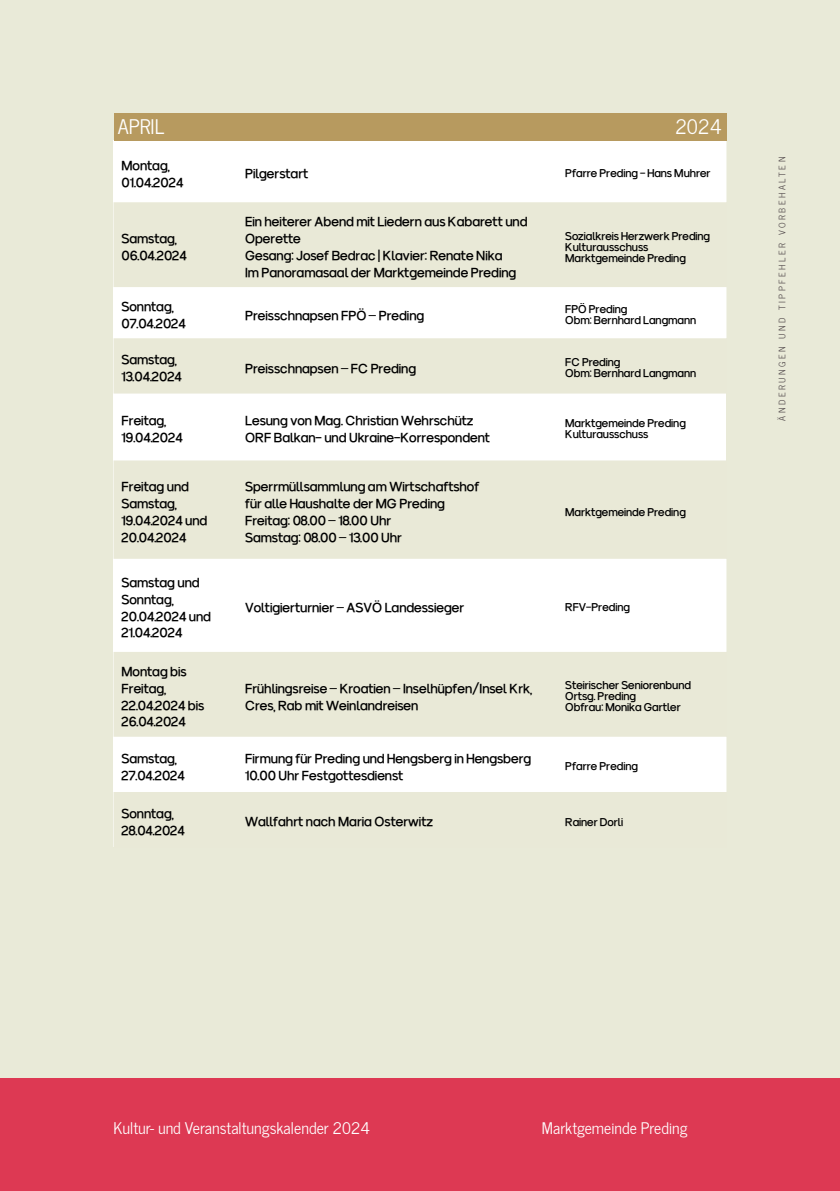
<style>
.page{position:relative;width:840px;height:1191px;background:#fff}
.page>*{position:absolute;margin:0;border:0;box-sizing:border-box;transform-origin:0 0}
.t1{font:20px "News Cycle";color:#fff}
.t2{font:16px "News Cycle";color:#fff}
.t3{font:15.8px "News Cycle";color:#fff}
.t4{font:13px "Amberian Sans";color:#000}
.t5{font:11px "Amberian Sans";color:#000}
.t6{font:9px "News Cycle";letter-spacing:.28em;color:#5a5253}
.s1{font-family:"Arial"}
</style>
<div class="page">
<div style="left:0;top:0;width:839px;height:1191px;background:#e4e5cf;opacity:.8"></div>
<div style="left:0;top:1077px;width:839px;height:114px;background:#dd3953"></div>
<svg style="left:113px;top:141px;width:613px;height:61px"></svg>
<svg style="left:113px;top:202px;width:613px;height:645px;fill:#e9e9d7"></svg>
<div style="left:113px;top:113px;width:613px;height:28px;background:#b79a5f"></div>
<p class="t1" style="left:118px;top:109px;width:48px">APRIL</p>
<p class="t1" style="left:675px;top:109px;width:48px">2024</p>
<p class="t4" style="left:121px;top:159px;width:50px">Montag,</p>
<p class="t4" style="left:121px;top:176px;width:63px">01.04.2024</p>
<p class="t4" style="left:121px;top:232px;width:57px">Samstag,</p>
<p class="t4" style="left:121px;top:249px;width:67px">06.04.2024</p>
<p class="t4" style="left:121px;top:300px;width:54px">Sonntag,</p>
<p class="t4" style="left:121px;top:317px;width:66px">07.04.2024</p>
<p class="t4" style="left:121px;top:353px;width:57px">Samstag,</p>
<p class="t4" style="left:121px;top:370px;width:62px">13.04.2024</p>
<p class="t4" style="left:121px;top:415px;width:46px">Freitag,</p>
<p class="t4" style="left:121px;top:431px;width:62px">19.04.2024</p>
<p class="t4" style="left:121px;top:480px;width:69px">Freitag und</p>
<p class="t4" style="left:121px;top:497px;width:57px">Samstag,</p>
<p class="t4" style="left:121px;top:514px;width:87px">19.04.2024 und</p>
<p class="t4" style="left:121px;top:531px;width:66px">20.04.2024</p>
<p class="t4" style="left:121px;top:576px;width:79px">Samstag und</p>
<p class="t4" style="left:121px;top:593px;width:54px">Sonntag,</p>
<p class="t4" style="left:121px;top:610px;width:91px">20.04.2024 und</p>
<p class="t4" style="left:121px;top:626px;width:62px">21.04.2024</p>
<p class="t4" style="left:121px;top:665px;width:67px">Montag bis</p>
<p class="t4" style="left:121px;top:682px;width:46px">Freitag,</p>
<p class="t4" style="left:121px;top:699px;width:84px">22.04.2024 bis</p>
<p class="t4" style="left:121px;top:715px;width:66px">26.04.2024</p>
<p class="t4" style="left:121px;top:752px;width:57px">Samstag,</p>
<p class="t4" style="left:121px;top:769px;width:65px">27.04.2024</p>
<p class="t4" style="left:121px;top:807px;width:54px">Sonntag,</p>
<p class="t4" style="left:121px;top:824px;width:65px">28.04.2024</p>
<p class="t4" style="left:245px;top:167px;width:65px">Pilgerstart</p>
<p class="t5" style="left:565px;top:168px;width:147px">Pfarre Preding - Hans Muhrer</p>
<p class="t4" style="left:245px;top:215px;width:283px">Ein heiterer Abend mit Liedern aus Kabarett und</p>
<p class="t4" style="left:245px;top:232px;width:57px">Operette</p>
<p class="t4" style="left:245px;top:249px;width:258px">Gesang: Josef Bedrac | Klavier: Renate Nika</p>
<p class="t4" style="left:245px;top:266px;width:272px">Im Panoramasaal der Marktgemeinde Preding</p>
<p class="t5" style="left:565px;top:230px;width:146px">Sozialkreis Herzwerk Preding</p>
<p class="t5" style="left:565px;top:241px;width:85px">Kulturausschuss</p>
<p class="t5" style="left:565px;top:252px;width:122px">Marktgemeinde Preding</p>
<p class="t4" style="left:245px;top:309px;width:180px">Preisschnapsen FPÖ <span class="s1">–</span> Preding</p>
<p class="t5" style="left:565px;top:304px;width:63px">FPÖ Preding</p>
<p class="t5" style="left:565px;top:315px;width:132px">Obm: Bernhard Langmann</p>
<p class="t4" style="left:245px;top:362px;width:172px">Preisschnapsen <span class="s1">–</span> FC Preding</p>
<p class="t4" style="left:245px;top:415px;width:230px">Lesung von Mag. Christian Wehrschütz</p>
<p class="t4" style="left:245px;top:431px;width:246px">ORF Balkan- und Ukraine-Korrespondent</p>
<p class="t4" style="left:245px;top:480px;width:235px">Sperrmüllsammlung am Wirtschaftshof</p>
<p class="t4" style="left:245px;top:497px;width:201px">für alle Haushalte der MG Preding</p>
<p class="t4" style="left:245px;top:514px;width:147px">Freitag: 08.00 <span class="s1">–</span> 18.00 Uhr</p>
<p class="t4" style="left:245px;top:531px;width:158px">Samstag: 08.00 <span class="s1">–</span> 13.00 Uhr</p>
<p class="t5" style="left:565px;top:357px;width:57px">FC Preding</p>
<p class="t5" style="left:565px;top:368px;width:132px">Obm: Bernhard Langmann</p>
<p class="t5" style="left:565px;top:418px;width:122px">Marktgemeinde Preding</p>
<p class="t5" style="left:565px;top:429px;width:85px">Kulturausschuss</p>
<p class="t5" style="left:565px;top:506px;width:122px">Marktgemeinde Preding</p>
<p class="t4" style="left:245px;top:601px;width:220px">Voltigierturnier <span class="s1">–</span> ASVÖ Landessieger</p>
<p class="t5" style="left:565px;top:602px;width:66px">RFV-Preding</p>
<p class="t4" style="left:245px;top:682px;width:288px">Frühlingsreise <span class="s1">–</span> Kroatien <span class="s1">–</span> Inselhüpfen/Insel Krk,</p>
<p class="t4" style="left:245px;top:699px;width:175px">Cres, Rab mit Weinlandreisen</p>
<p class="t4" style="left:245px;top:752px;width:287px">Firmung für Preding und Hengsberg in Hengsberg</p>
<p class="t4" style="left:245px;top:769px;width:159px">10.00 Uhr Festgottesdienst</p>
<p class="t5" style="left:565px;top:680px;width:127px">Steirischer Seniorenbund</p>
<p class="t5" style="left:565px;top:691px;width:72px">Ortsg. Preding</p>
<p class="t5" style="left:565px;top:702px;width:117px">Obfrau: Monika Gartler</p>
<p class="t5" style="left:565px;top:761px;width:74px">Pfarre Preding</p>
<p class="t4" style="left:245px;top:815px;width:189px">Wallfahrt nach Maria Osterwitz</p>
<p class="t5" style="left:565px;top:816px;width:59px">Rainer Dorli</p>
<p class="t6" style="left:774px;top:421px;width:265px;rotate:-90deg">ÄNDERUNGEN UND TIPPFEHLER VORBEHALTEN</p>
<p class="t2" style="left:113px;top:1114px;width:258px">Kultur- und Veranstaltungskalender 2024</p>
<p class="t3" style="left:541px;top:1114px;width:147px">Marktgemeinde Preding</p>
</div>
